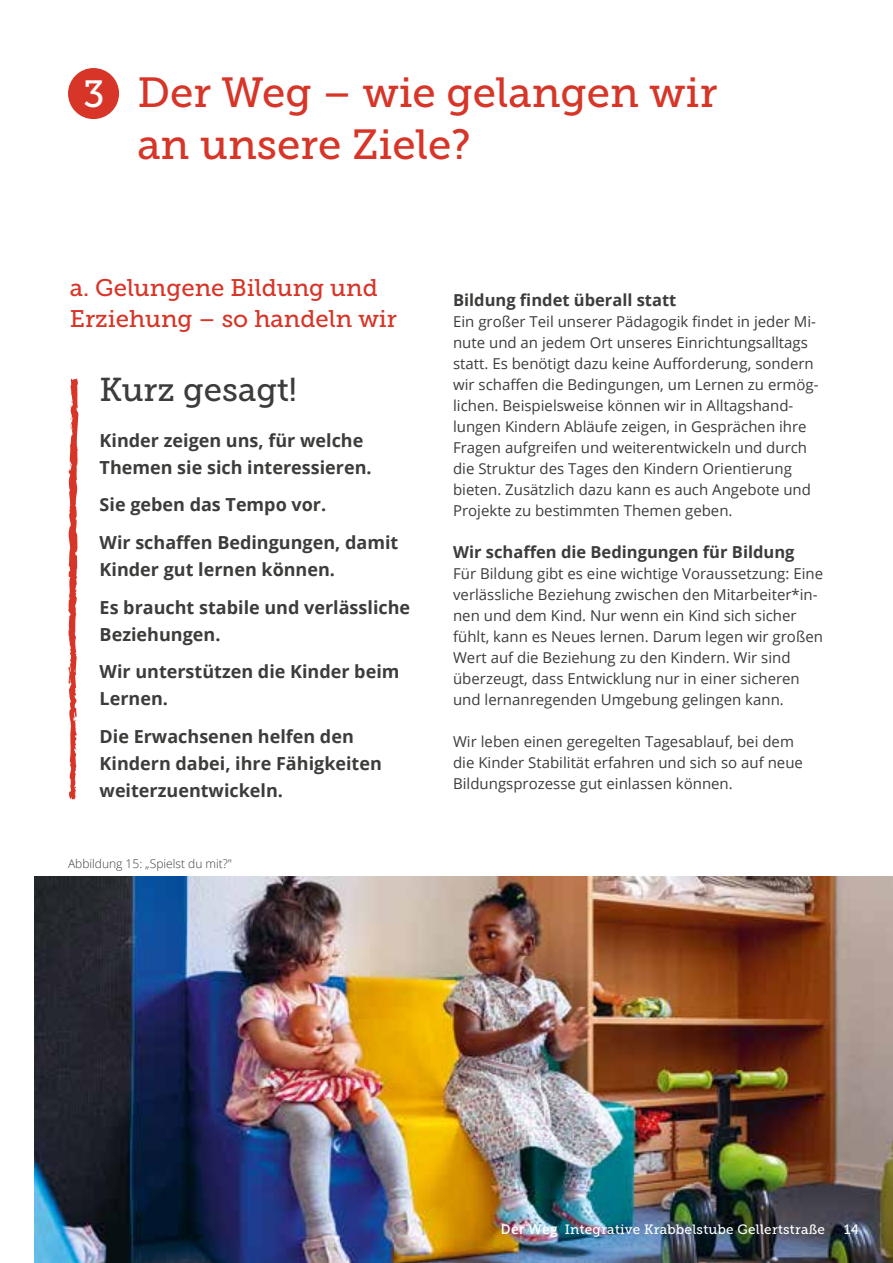
<style>
.page{position:relative;width:893px;height:1263px;background:#fff}
.page>*{position:absolute;margin:0;border:0;box-sizing:border-box;transform-origin:0 0}
.t1{font:42px/52.5px "Museo Slab 500";color:#d73528}
.t2{font:37.8px "Museo Slab 500";color:#fff}
.t3{font:33px "Museo Slab 500";color:#3c3c3b}
.t4{font:24px/31.5px "Museo Slab 500";color:#d73528}
.t5{font:700 18px/37.7px "Open Sans";color:#3c3c3b}
.t6{font:700 16.5px "Open Sans";color:#3c3c3b}
.t7{font:15px/21px "Open Sans";color:#3c3c3b}
.t8{font:13.5px "Museo Slab 500";letter-spacing:.02em;color:#fff}
.t9{font:300 12px "Open Sans";color:#3c3c3b}
.s1{font-family:"Open Sans";font-weight:600}
</style>
<div class="page">
<div style="left:68px;top:68px;width:51px;height:51px;background:#d73528;border-radius:50%"></div>
<img style="left:34px;top:877px;width:859px;height:386px">
<svg style="left:68px;top:378px;width:11px;height:422px"></svg>
<h2 class="t2" style="left:83px;top:73px;width:23px">3</h2>
<h1 class="t1" style="left:137px;top:66px;width:582px">Der Weg – wie gelangen wir an unsere Ziele?</h1>
<h3 class="t4" style="left:70px;top:272px;width:329px">a. Gelungene Bildung und<br>Erziehung – so handeln wir</h3>
<h3 class="t3" style="left:100px;top:371px;width:199px">Kurz gesagt!</h3>
<p class="t5" style="left:100px;top:426px;width:274px;line-height:27px">Kinder zeigen uns, für welche<br>Themen sie sich interessieren.</p>
<p class="t5" style="left:100px;top:485px;width:300px">Sie geben das Tempo vor.<br>Wir schaffen Bedingungen, damit</p>
<p class="t5" style="left:100px;top:550px;width:312px">Kinder gut lernen können.<br>Es braucht stabile und verlässliche</p>
<p class="t5" style="left:100px;top:615px;width:301px">Beziehungen.<br>Wir unterstützen die Kinder beim</p>
<p class="t5" style="left:100px;top:679px;width:256px">Lernen.<br>Die Erwachsenen helfen den</p>
<p class="t5" style="left:100px;top:749px;width:284px;line-height:27px">Kindern dabei, ihre Fähigkeiten weiterzuentwickeln.</p>
<p class="t9" style="left:68px;top:855px;width:166px">Abbildung 15: „Spielst du mit?"</p>
<p class="t6" style="left:453px;top:288px;width:225px">Bildung findet überall statt</p>
<p class="t7" style="left:453px;top:311px;width:367px">Ein großer Teil unserer Pädagogik findet in jeder Mi&shy;nute und an jedem Ort unseres Einrichtungsalltags statt. Es benötigt dazu keine Aufforderung, sondern wir schaffen die Bedingungen, um Lernen zu ermög&shy;lichen. Beispielsweise können wir in Alltagshand&shy;lungen Kindern Abläufe zeigen, in Gesprächen ihre Fragen aufgreifen und weiterentwickeln und durch die Struktur des Tages den Kindern Orientierung bieten. Zusätzlich dazu kann es auch Angebote und Projekte zu bestimmten Themen geben.</p>
<p class="t6" style="left:453px;top:540px;width:343px">Wir schaffen die Bedingungen für Bildung</p>
<p class="t7" style="left:453px;top:563px;width:372px">Für Bildung gibt es eine wichtige Voraussetzung: Eine verlässliche Beziehung zwischen den Mitarbeiter*in&shy;nen und dem Kind. Nur wenn ein Kind sich sicher fühlt, kann es Neues lernen. Darum legen wir großen Wert auf die Beziehung zu den Kindern. Wir sind überzeugt, dass Entwicklung nur in einer sicheren und lernanregenden Umgebung gelingen kann.</p>
<p class="t7" style="left:453px;top:731px;width:351px">Wir leben einen geregelten Tagesablauf, bei dem die Kinder Stabilität erfahren und sich so auf neue<br>Bildungsprozesse gut einlassen können.</p>
<p class="t8" style="left:501px;top:1222px;width:326px"><span class="s1">Der Weg</span> Integrative Krabbelstube Gellertstraße</p>
<p class="t8" style="left:844px;top:1222px;width:16px">14</p>
</div>
